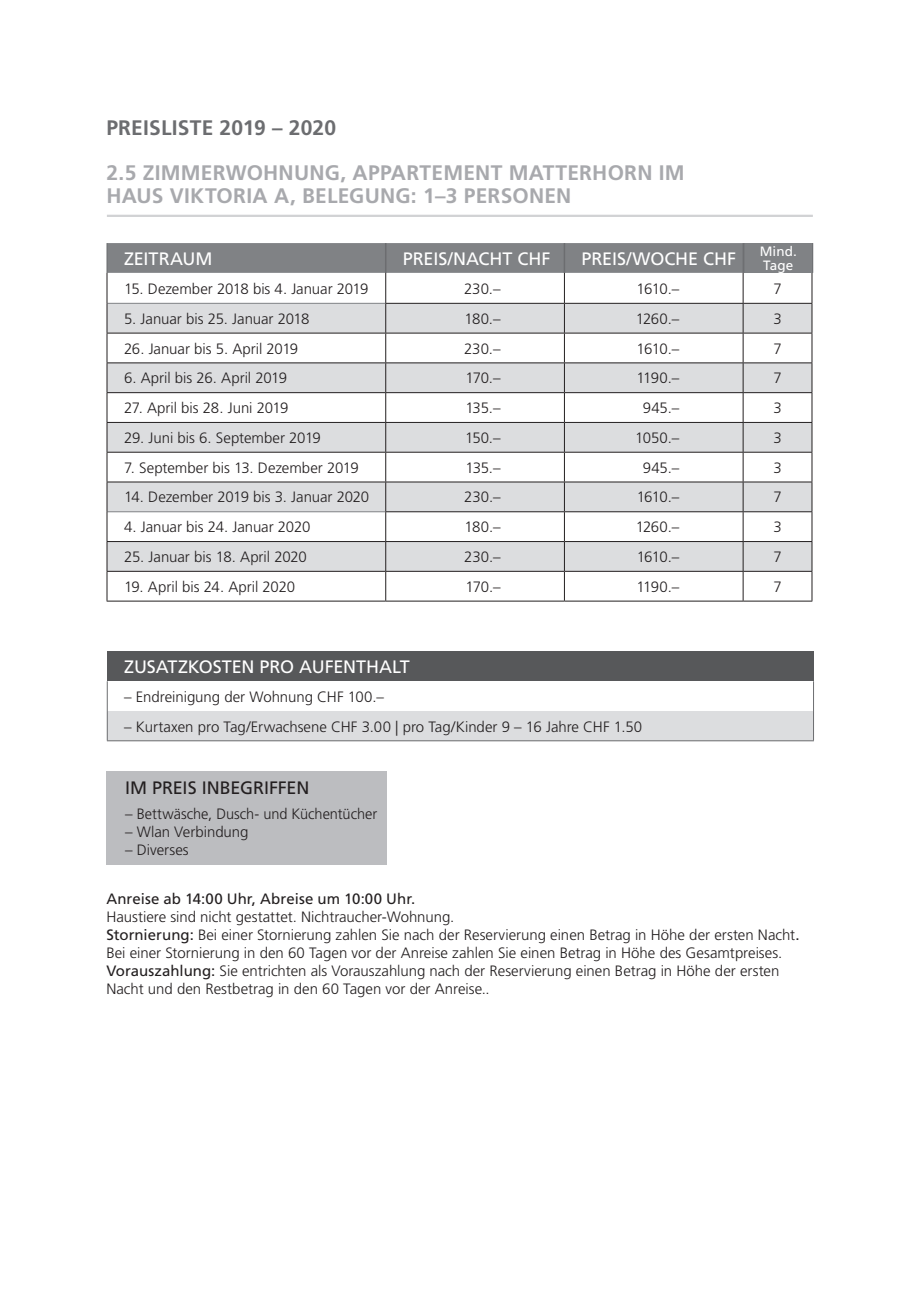
<style>
.page{position:relative;width:919px;height:1289px;background:#fff}
.page>*{position:absolute;margin:0;border:0;box-sizing:border-box;transform-origin:0 0}
.t1{font:700 21px/22.5px "Frutiger LT Std";letter-spacing:.01em;color:#a8a9ad}
.t2{font:700 21px "Frutiger LT Std";letter-spacing:.01em;color:#6c6d70}
.t3{font:18px "Frutiger LT Std";letter-spacing:-.005em;color:#fff}
.t4{font:18px "Frutiger LT Std";letter-spacing:-.005em;color:#231f20}
.t5{font:300 15px/18px "Frutiger LT Std";letter-spacing:-.005em;color:#231f20}
.t6{font:15px "Frutiger LT Std";color:#231f20}
.t7{font:13.5px/13.5px "Frutiger LT Std";letter-spacing:.005em;color:#fff}
.s1{font-weight:400}
</style>
<div class="page">
<hr style="left:107px;top:215px;width:705px;height:2px;background:#d1d2d4">
<div style="left:108px;top:243px;width:634px;height:30px;background:#808285"></div>
<svg style="left:108px;top:304px;width:703px;height:267px;fill:#dcdddf"></svg>
<hr style="left:385px;top:243px;width:1px;height:30px;background:#6c6d70">
<hr style="left:563px;top:243px;width:2px;height:30px;background:#6c6d70">
<hr style="left:107px;top:243px;width:1px;height:30px;background:#6c6d70">
<hr style="left:742px;top:243px;width:1px;height:30px;background:#6c6d70">
<hr style="left:107px;top:303px;width:278px;height:1px;background:#808285">
<hr style="left:107px;top:511px;width:278px;height:1px;background:#808285">
<hr style="left:385px;top:303px;width:179px;height:1px;background:#231f20">
<hr style="left:564px;top:303px;width:179px;height:1px;background:#231f20">
<hr style="left:743px;top:303px;width:69px;height:1px;background:#231f20">
<hr style="left:107px;top:333px;width:279px;height:1px;background:#231f20">
<hr style="left:386px;top:333px;width:178px;height:1px;background:#231f20">
<hr style="left:564px;top:333px;width:179px;height:1px;background:#231f20">
<hr style="left:743px;top:333px;width:69px;height:1px;background:#231f20">
<hr style="left:107px;top:422px;width:279px;height:1px;background:#231f20">
<hr style="left:386px;top:422px;width:178px;height:1px;background:#231f20">
<hr style="left:564px;top:422px;width:179px;height:1px;background:#231f20">
<hr style="left:743px;top:422px;width:69px;height:1px;background:#231f20">
<hr style="left:107px;top:452px;width:279px;height:1px;background:#231f20">
<hr style="left:386px;top:452px;width:178px;height:1px;background:#231f20">
<hr style="left:564px;top:452px;width:179px;height:1px;background:#231f20">
<hr style="left:743px;top:452px;width:69px;height:1px;background:#231f20">
<hr style="left:107px;top:481px;width:279px;height:1px;background:#231f20">
<hr style="left:386px;top:481px;width:178px;height:1px;background:#231f20">
<hr style="left:564px;top:481px;width:179px;height:1px;background:#231f20">
<hr style="left:743px;top:481px;width:69px;height:1px;background:#231f20">
<hr style="left:385px;top:511px;width:179px;height:1px;background:#231f20">
<hr style="left:564px;top:511px;width:179px;height:1px;background:#231f20">
<hr style="left:743px;top:511px;width:69px;height:1px;background:#231f20">
<hr style="left:107px;top:541px;width:279px;height:1px;background:#231f20">
<hr style="left:386px;top:541px;width:178px;height:1px;background:#231f20">
<hr style="left:564px;top:541px;width:179px;height:1px;background:#231f20">
<hr style="left:743px;top:541px;width:69px;height:1px;background:#231f20">
<hr style="left:107px;top:362px;width:279px;height:1px;background:#231f20">
<hr style="left:386px;top:362px;width:178px;height:1px;background:#231f20">
<hr style="left:564px;top:362px;width:179px;height:1px;background:#231f20">
<hr style="left:743px;top:362px;width:69px;height:1px;background:#231f20">
<hr style="left:107px;top:571px;width:279px;height:1px;background:#231f20">
<hr style="left:386px;top:571px;width:178px;height:1px;background:#231f20">
<hr style="left:564px;top:571px;width:179px;height:1px;background:#231f20">
<hr style="left:743px;top:571px;width:69px;height:1px;background:#231f20">
<hr style="left:107px;top:273px;width:1px;height:30px;background:#231f20">
<hr style="left:385px;top:273px;width:1px;height:30px;background:#231f20">
<hr style="left:564px;top:273px;width:1px;height:30px;background:#231f20">
<hr style="left:742px;top:273px;width:1px;height:30px;background:#231f20">
<hr style="left:811px;top:273px;width:1px;height:30px;background:#231f20">
<hr style="left:107px;top:303px;width:1px;height:30px;background:#231f20">
<hr style="left:386px;top:392px;width:178px;height:1px;background:#231f20">
<hr style="left:564px;top:392px;width:179px;height:1px;background:#231f20">
<hr style="left:743px;top:392px;width:69px;height:1px;background:#231f20">
<hr style="left:107px;top:482px;width:1px;height:30px;background:#231f20">
<svg style="left:564px;top:304px;width:1px;height:296px"></svg>
<svg style="left:742px;top:304px;width:1px;height:296px"></svg>
<svg style="left:811px;top:304px;width:1px;height:296px"></svg>
<hr style="left:386px;top:600px;width:178px;height:1px;background:#231f20">
<hr style="left:564px;top:600px;width:179px;height:1px;background:#231f20">
<hr style="left:743px;top:600px;width:69px;height:1px;background:#231f20">
<svg style="left:107px;top:333px;width:1px;height:148px"></svg>
<hr style="left:107px;top:392px;width:279px;height:1px;background:#231f20">
<svg style="left:107px;top:512px;width:1px;height:88px"></svg>
<svg style="left:385px;top:304px;width:1px;height:296px"></svg>
<hr style="left:107px;top:600px;width:279px;height:1px;background:#231f20">
<div style="left:743px;top:243px;width:69px;height:30px;background:#808285"></div>
<hr style="left:743px;top:243px;width:1px;height:30px;background:#6c6d70">
<hr style="left:812px;top:243px;width:1px;height:30px;background:#6c6d70">
<div style="left:107px;top:651px;width:706px;height:30px;background:#57585a"></div>
<div style="left:107px;top:711px;width:706px;height:29px;background:#dcdddf"></div>
<hr style="left:107px;top:681px;width:1px;height:30px;background:#6c6d70">
<hr style="left:813px;top:681px;width:1px;height:30px;background:#6c6d70">
<svg style="left:107px;top:711px;width:1px;height:29px"></svg>
<svg style="left:813px;top:711px;width:1px;height:29px"></svg>
<hr style="left:107px;top:740px;width:706px;height:1px;background:#6c6d70">
<div style="left:107px;top:771px;width:280px;height:93px;background:#bcbdc0"></div>
<h1 class="t2" style="left:106px;top:116px;width:231px">PREISLISTE 2019 – 2020</h1>
<h1 class="t1" style="left:106px;top:162px;width:580px">2.5 ZIMMERWOHNUNG, APPARTEMENT MATTERHORN IM<br>HAUS VIKTORIA A, BELEGUNG: 1–3 PERSONEN</h1>
<p class="t3" style="left:124px;top:248px;width:90px">ZEITRAUM</p>
<p class="t3" style="left:403px;top:248px;width:149px">PREIS/NACHT CHF</p>
<p class="t3" style="left:581px;top:248px;width:156px">PREIS/WOCHE CHF</p>
<p class="t7" style="left:759px;top:245px;width:39px">Mind.<br>Tage</p>
<p class="t5" style="left:124px;top:279px;width:246px">15. Dezember 2018 bis 4. Januar 2019</p>
<p class="t5" style="left:464px;top:279px;width:38px">230.–</p>
<p class="t5" style="left:636px;top:279px;width:44px">1610.–</p>
<p class="t5" style="left:773px;top:279px;width:10px">7</p>
<p class="t5" style="left:124px;top:310px;width:187px">5. Januar bis 25. Januar 2018</p>
<p class="t5" style="left:464px;top:310px;width:38px">180.–</p>
<p class="t5" style="left:635px;top:310px;width:45px">1260.–</p>
<p class="t5" style="left:773px;top:310px;width:10px">3</p>
<p class="t5" style="left:124px;top:339px;width:176px">26. Januar bis 5. April 2019</p>
<p class="t5" style="left:464px;top:339px;width:38px">230.–</p>
<p class="t5" style="left:636px;top:339px;width:44px">1610.–</p>
<p class="t5" style="left:773px;top:339px;width:10px">7</p>
<p class="t5" style="left:124px;top:369px;width:164px">6. April bis 26. April 2019</p>
<p class="t5" style="left:465px;top:369px;width:37px">170.–</p>
<p class="t5" style="left:636px;top:369px;width:44px">1190.–</p>
<p class="t5" style="left:773px;top:369px;width:10px">7</p>
<p class="t5" style="left:124px;top:399px;width:166px">27. April bis 28. Juni 2019</p>
<p class="t5" style="left:465px;top:399px;width:37px">135.–</p>
<p class="t5" style="left:642px;top:399px;width:38px">945.–</p>
<p class="t5" style="left:773px;top:399px;width:10px">3</p>
<p class="t5" style="left:124px;top:429px;width:198px">29. Juni bis 6. September 2019</p>
<p class="t5" style="left:465px;top:429px;width:37px">150.–</p>
<p class="t5" style="left:635px;top:429px;width:46px">1050.–</p>
<p class="t5" style="left:773px;top:429px;width:10px">3</p>
<p class="t5" style="left:124px;top:459px;width:236px">7. September bis 13. Dezember 2019</p>
<p class="t5" style="left:465px;top:459px;width:37px">135.–</p>
<p class="t5" style="left:642px;top:459px;width:38px">945.–</p>
<p class="t5" style="left:773px;top:459px;width:10px">3</p>
<p class="t5" style="left:124px;top:488px;width:247px">14. Dezember 2019 bis 3. Januar 2020</p>
<p class="t5" style="left:464px;top:488px;width:38px">230.–</p>
<p class="t5" style="left:636px;top:488px;width:44px">1610.–</p>
<p class="t5" style="left:773px;top:488px;width:10px">7</p>
<p class="t5" style="left:124px;top:518px;width:188px">4. Januar bis 24. Januar 2020</p>
<p class="t5" style="left:464px;top:518px;width:38px">180.–</p>
<p class="t5" style="left:635px;top:518px;width:45px">1260.–</p>
<p class="t5" style="left:773px;top:518px;width:10px">3</p>
<p class="t5" style="left:124px;top:548px;width:184px">25. Januar bis 18. April 2020</p>
<p class="t5" style="left:464px;top:548px;width:38px">230.–</p>
<p class="t5" style="left:636px;top:548px;width:44px">1610.–</p>
<p class="t5" style="left:773px;top:548px;width:10px">7</p>
<p class="t5" style="left:124px;top:578px;width:172px">19. April bis 24. April 2020</p>
<p class="t5" style="left:465px;top:578px;width:37px">170.–</p>
<p class="t5" style="left:636px;top:578px;width:44px">1190.–</p>
<p class="t5" style="left:773px;top:578px;width:10px">7</p>
<p class="t3" style="left:124px;top:656px;width:287px">ZUSATZKOSTEN PRO AUFENTHALT</p>
<p class="t5" style="left:124px;top:687px;width:261px">– Endreinigung der Wohnung CHF 100.–</p>
<p class="t5" style="left:124px;top:717px;width:519px">– Kurtaxen pro Tag/Erwachsene CHF 3.00 | pro Tag/Kinder 9 – 16 Jahre CHF 1.50</p>
<p class="t4" style="left:125px;top:777px;width:186px">IM PREIS INBEGRIFFEN</p>
<p class="t5" style="left:125px;top:805px;width:254px">– Bettwäsche, Dusch- und Küchentücher</p>
<p class="t5" style="left:125px;top:823px;width:125px">– Wlan Verbindung</p>
<p class="t5" style="left:125px;top:841px;width:65px">– Diverses</p>
<p class="t6" style="left:106px;top:889px;width:310px">Anreise ab 14:00 Uhr, Abreise um 10:00 Uhr.</p>
<p class="t5" style="left:106px;top:907px;width:694px">Haustiere sind nicht gestattet. Nichtraucher-Wohnung.<br><span class="s1">Stornierung:</span> Bei einer Stornierung zahlen Sie nach der Reservierung einen Betrag in Höhe der ersten Nacht<span class="s1">.<br></span>Bei einer Stornierung in den 60 Tagen vor der Anreise zahlen Sie einen Betrag in Höhe des Gesamtpreises.<br><span class="s1">Vorauszahlung:</span> Sie entrichten als Vorauszahlung nach der Reservierung einen Betrag in Höhe der ersten Nacht und den Restbetrag in den 60 Tagen vor der Anreise..</p>
</div>
